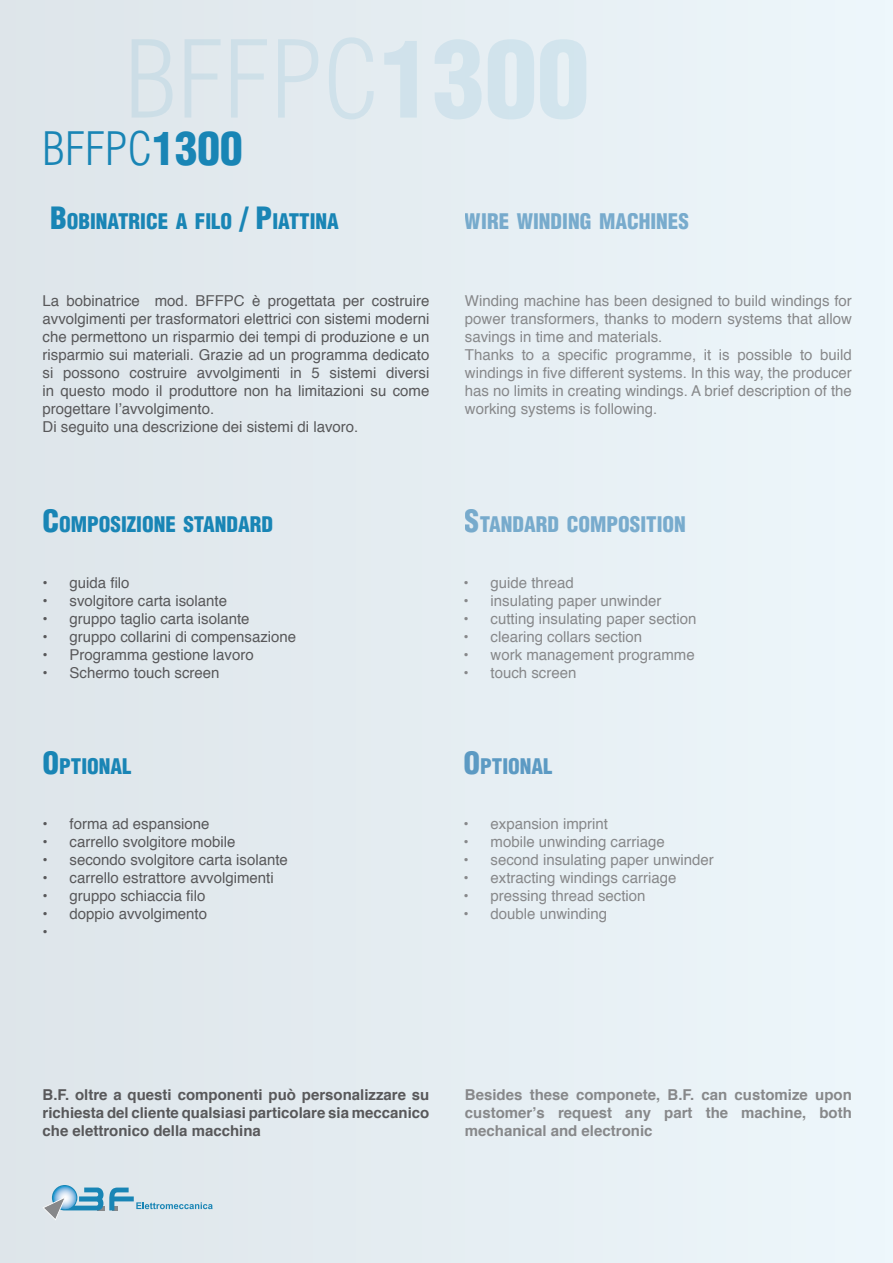
<style>
.page{position:relative;width:893px;height:1263px;background:#e5edf2}
.page>*{position:absolute;margin:0;border:0;box-sizing:border-box;transform-origin:0 0}
.t1{font:300 condensed 45px "Helvetica";color:#1985b5}
.t2{font:900 condensed 21px "Helvetica";color:#1985b5}
.t3{font:900 condensed 21px "Helvetica";color:#5c9ac3}
.t4{font:15px/18px "Helvetica";color:#58585a}
.t5{font:15px/18px "Helvetica";color:#87888a}
.t6{font:700 15px/18px "Helvetica";color:#58585a;text-align:justify}
.t7{font:700 15px/18px "Helvetica";color:#87888a;text-align:justify}
.s1{font-weight:900}
.s2{font-size:30px}
</style>
<div class="page">
<svg style="left:43px;top:1185px;width:170px;height:35px"></svg>
<h1 class="t1" style="left:43px;top:120px;width:201px">BFFPC<span class="s1">1300</span></h1>
<h2 class="t2" style="left:50px;top:208px;width:290px"><span class="s2">B</span>OBINATRICE A FILO <span class="s2">/ P</span>IATTINA</h2>
<h2 class="t3" style="left:465px;top:208px;width:225px">WIRE WINDING MACHINES</h2>
<p class="t4" style="left:43px;top:292px;width:388px">La bobinatrice mod. BFFPC è progettata per costruire avvolgimenti per trasformatori elettrici con sistemi moderni che permettono un risparmio dei tempi di produzione e un risparmio sui materiali. Grazie ad un programma dedicato si possono costruire avvolgimenti in 5 sistemi diversi in questo modo il produttore non ha limitazioni su come progettare l’avvolgimento.<br>Di seguito una descrizione dei sistemi di lavoro.</p>
<p class="t5" style="left:465px;top:292px;width:388px">Winding machine has been designed to build windings for power transformers, thanks to modern systems that allow savings in time and materials.<br>Thanks to a specific programme, it is possible to build windings in five different systems. In this way, the producer has no limits in creating windings. A brief description of the working systems is following.</p>
<h2 class="t2" style="left:43px;top:511px;width:232px"><span class="s2">C</span>OMPOSIZIONE STANDARD</h2>
<p class="t4" style="left:43px;top:574px;width:89px">• guida filo</p>
<p class="t4" style="left:43px;top:592px;width:186px">• svolgitore carta isolante</p>
<p class="t4" style="left:43px;top:610px;width:209px">• gruppo taglio carta isolante</p>
<p class="t4" style="left:43px;top:628px;width:255px">• gruppo collarini di compensazione</p>
<p class="t4" style="left:43px;top:646px;width:213px">• Programma gestione lavoro</p>
<p class="t4" style="left:43px;top:664px;width:179px">• Schermo touch screen</p>
<h2 class="t3" style="left:465px;top:511px;width:222px"><span class="s2">S</span>TANDARD COMPOSITION</h2>
<p class="t5" style="left:463px;top:574px;width:112px">• guide thread</p>
<p class="t5" style="left:463px;top:592px;width:199px">• insulating paper unwinder</p>
<p class="t5" style="left:463px;top:610px;width:234px">• cutting insulating paper section</p>
<p class="t5" style="left:463px;top:628px;width:180px">• clearing collars section</p>
<p class="t5" style="left:463px;top:646px;width:233px">• work management programme</p>
<p class="t5" style="left:463px;top:664px;width:114px">• touch screen</p>
<h2 class="t2" style="left:43px;top:752px;width:91px"><span class="s2">O</span>PTIONAL</h2>
<h2 class="t3" style="left:463px;top:752px;width:91px"><span class="s2">O</span>PTIONAL</h2>
<p class="t4" style="left:43px;top:815px;width:169px">• forma ad espansione</p>
<p class="t4" style="left:43px;top:833px;width:194px">• carrello svolgitore mobile</p>
<p class="t4" style="left:43px;top:851px;width:247px">• secondo svolgitore carta isolante</p>
<p class="t4" style="left:43px;top:869px;width:233px">• carrello estrattore avvolgimenti</p>
<p class="t4" style="left:43px;top:887px;width:164px">• gruppo schiaccia filo</p>
<p class="t4" style="left:43px;top:905px;width:166px">• doppio avvolgimento •</p>
<p class="t5" style="left:463px;top:815px;width:146px">• expansion imprint</p>
<p class="t5" style="left:463px;top:833px;width:203px">• mobile unwinding carriage</p>
<p class="t5" style="left:463px;top:851px;width:252px">• second insulating paper unwinder</p>
<p class="t5" style="left:463px;top:869px;width:214px">• extracting windings carriage</p>
<p class="t5" style="left:463px;top:887px;width:184px">• pressing thread section</p>
<p class="t5" style="left:463px;top:905px;width:145px">• double unwinding</p>
<p class="t6" style="left:43px;top:1085px;width:388px">B.F. oltre a questi componenti può personalizzare su richiesta del cliente qualsiasi particolare sia meccanico che elettronico della macchina</p>
<p class="t7" style="left:465px;top:1085px;width:388px">Besides these componete, B.F. can customize upon customer’s request any part the machine, both mechanical and electronic</p>
</div>
